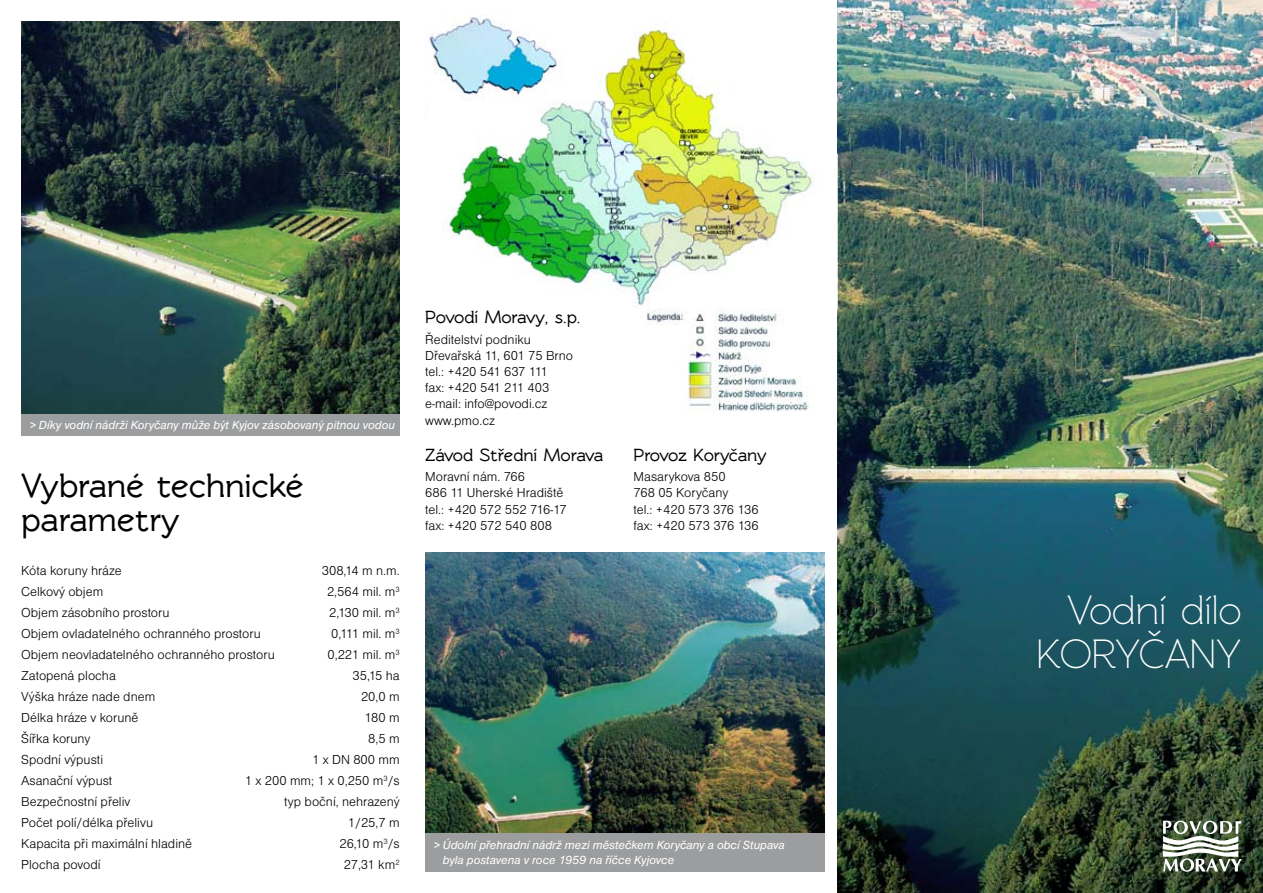
<style>
.page{position:relative;width:1263px;height:893px;background:#fff}
.page>*{position:absolute;margin:0;border:0;box-sizing:border-box;transform-origin:0 0}
.t1{font:42px/43.5px "Rawengulk";letter-spacing:-.01em;color:#fff;text-align:right}
.t2{font:700 34.5px/34.5px "Rawengulk";letter-spacing:-.01em;color:#000}
.t3{font:700 18px "Rawengulk";letter-spacing:-.01em;color:#000}
.t4{font:13.5px/16.2px "Nimbus San DCE Ligh";color:#000}
.t5{font:italic 12.15px/14.9px "Nimbus San DCE";color:#fff}
</style>
<div class="page">
<img style="left:838px;top:0;width:425px;height:893px">
<img style="left:426px;top:15px;width:412px;height:294px">
<img style="left:425px;top:553px;width:400px;height:280px">
<div style="left:425px;top:833px;width:400px;height:39px;background:#9c9d9f"></div>
<img style="left:21px;top:21px;width:379px;height:393px">
<div style="left:21px;top:414px;width:379px;height:21px;background:#9c9d9f"></div>
<svg style="left:1163px;top:821px;width:79px;height:51px"></svg>
<img style="left:631px;top:308px;width:194px;height:104px">
<p class="t5" style="left:30px;top:418px;width:367px">&gt; Díky vodní nádrži Koryčany může být Kyjov zásobovaný pitnou vodou</p>
<h2 class="t2" style="left:21px;top:468px;width:284px">Vybrané technické parametry</h2>
<p class="t4" style="left:21px;top:563px;width:102px">Kóta koruny hráze</p>
<p class="t4" style="left:322px;top:563px;width:79px">308,14 m n.m.</p>
<p class="t4" style="left:21px;top:584px;width:83px">Celkový objem</p>
<p class="t4" style="left:327px;top:584px;width:74px">2,564 mil. m<sup>3</sup></p>
<p class="t4" style="left:21px;top:605px;width:150px">Objem zásobního prostoru</p>
<p class="t4" style="left:329px;top:605px;width:72px">2,130 mil. m<sup>3</sup></p>
<p class="t4" style="left:21px;top:626px;width:241px">Objem ovladatelného ochranného prostoru</p>
<p class="t4" style="left:331px;top:626px;width:70px">0,111 mil. m<sup>3</sup></p>
<p class="t4" style="left:21px;top:647px;width:255px">Objem neovladatelného ochranného prostoru</p>
<p class="t4" style="left:327px;top:647px;width:74px">0,221 mil. m<sup>3</sup></p>
<p class="t4" style="left:21px;top:668px;width:96px">Zatopená plocha</p>
<p class="t4" style="left:352px;top:668px;width:49px">35,15 ha</p>
<p class="t4" style="left:21px;top:689px;width:135px">Výška hráze nade dnem</p>
<p class="t4" style="left:361px;top:689px;width:40px">20,0 m</p>
<p class="t4" style="left:21px;top:710px;width:119px">Délka hráze v koruně</p>
<p class="t4" style="left:365px;top:710px;width:37px">180 m</p>
<p class="t4" style="left:21px;top:731px;width:71px">Šířka koruny</p>
<p class="t4" style="left:368px;top:731px;width:33px">8,5 m</p>
<p class="t4" style="left:21px;top:752px;width:83px">Spodní výpusti</p>
<p class="t4" style="left:312px;top:752px;width:89px">1 x DN 800 mm</p>
<p class="t4" style="left:21px;top:773px;width:93px">Asanační výpust</p>
<p class="t4" style="left:245px;top:773px;width:156px">1 x 200 mm; 1 x 0,250 m<sup>3</sup>/s</p>
<p class="t4" style="left:21px;top:794px;width:111px">Bezpečnostní přeliv</p>
<p class="t4" style="left:284px;top:794px;width:117px">typ boční, nehrazený</p>
<p class="t4" style="left:21px;top:815px;width:133px">Počet polí/délka přelivu</p>
<p class="t4" style="left:348px;top:815px;width:53px">1/25,7 m</p>
<p class="t4" style="left:21px;top:836px;width:172px">Kapacita při maximální hladině</p>
<p class="t4" style="left:339px;top:836px;width:62px">26,10 m<sup>3</sup>/s</p>
<p class="t4" style="left:21px;top:857px;width:81px">Plocha povodí</p>
<p class="t4" style="left:344px;top:857px;width:57px">27,31 km<sup>2</sup></p>
<h3 class="t3" style="left:425px;top:307px;width:157px">Povodí Moravy, s.p.</h3>
<p class="t4" style="left:425px;top:331px;width:149px">Ředitelství podniku<br>Dřevařská 11, 601 75 Brno tel.: +420 541 637 111<br>fax: +420 541 211 403 e-mail: info@povodi.cz www.pmo.cz</p>
<h3 class="t3" style="left:425px;top:445px;width:180px">Závod Střední Morava</h3>
<p class="t4" style="left:425px;top:469px;width:143px">Moravní nám. 766<br>686 11 Uherské Hradiště tel.: +420 572 552 716-17 fax: +420 572 540 808</p>
<h3 class="t3" style="left:634px;top:445px;width:135px">Provoz Koryčany</h3>
<p class="t4" style="left:634px;top:469px;width:127px">Masarykova 850<br>768 05 Koryčany<br>tel.: +420 573 376 136 fax: +420 573 376 136</p>
<p class="t5" style="left:443px;top:838px;width:343px;text-indent:-9px">&gt; Údolní přehradní nádrž mezi městečkem Koryčany a obcí Stupava byla postavena v roce 1959 na říčce Kyjovce</p>
<h1 class="t1" style="left:1036px;top:588px;width:207px">Vodní dílo<br>KORYČANY</h1>
</div>
